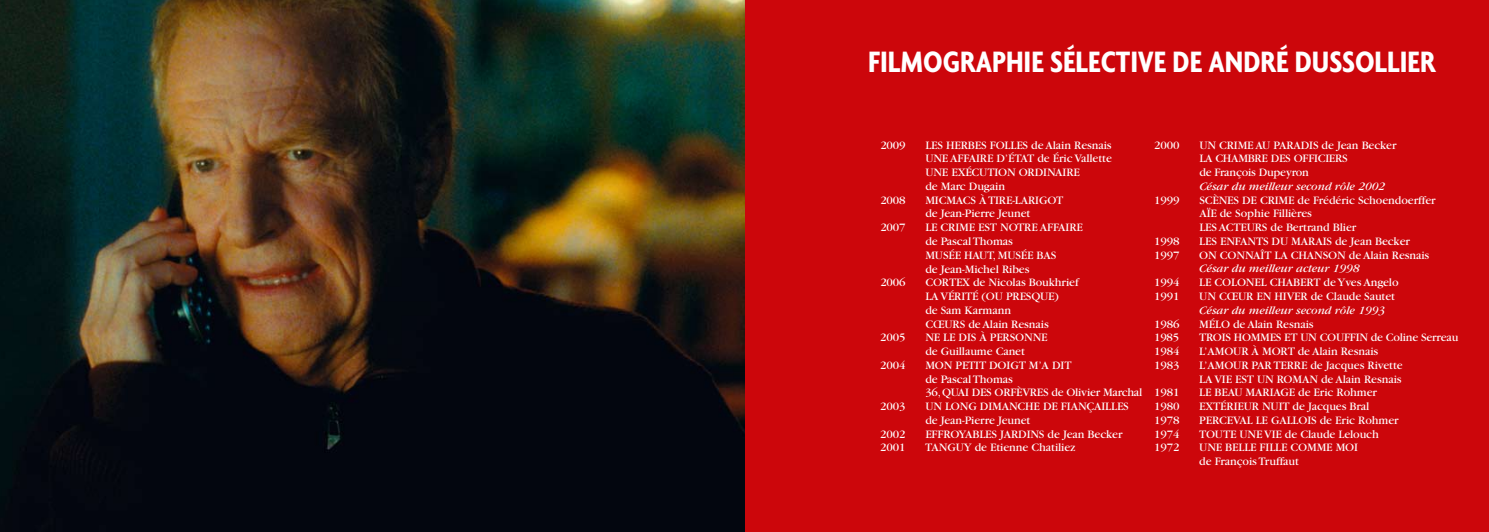
<style>
.page{position:relative;width:1489px;height:532px;background:#fff}
.page>*{position:absolute;margin:0;border:0;box-sizing:border-box;transform-origin:0 0}
.t1{font:700 condensed 31.88px "Agenda";color:#fff}
.t2{font:11.88px/13.8px "Garamond";color:#fff}
.t3{font:italic 11.88px "Garamond";color:#fff}
</style>
<div class="page">
<div style="left:0;top:0;width:1488px;height:531px;background:#cc060b"></div>
<img style="left:0;top:0;width:744px;height:531px">
<h1 class="t1" style="left:868px;top:43px;width:569px">FILMOGRAPHIE SÉLECTIVE DE ANDRÉ DUSSOLLIER</h1>
<p class="t2" style="left:880px;top:138px;width:27px">2009</p>
<p class="t2" style="left:925px;top:138px;width:188px">LES HERBES FOLLES de Alain Resnais<br>UNE AFFAIRE D’ÉTAT de Éric Vallette<br>UNE EXÉCUTION ORDINAIRE<br>de Marc Dugain</p>
<p class="t2" style="left:880px;top:193px;width:27px">2008</p>
<p class="t2" style="left:925px;top:193px;width:139px">MICMACS À TIRE-LARIGOT de Jean-Pierre Jeunet</p>
<p class="t2" style="left:880px;top:221px;width:27px">2007</p>
<p class="t2" style="left:925px;top:221px;width:159px">LE CRIME EST NOTRE AFFAIRE de Pascal Thomas<br>MUSÉE HAUT, MUSÉE BAS<br>de Jean-Michel Ribes</p>
<p class="t2" style="left:880px;top:276px;width:27px">2006</p>
<p class="t2" style="left:925px;top:276px;width:155px">CORTEX de Nicolas Boukhrief<br>LA VÉRITÉ (OU PRESQUE)<br>de Sam Karmann<br>CŒURS de Alain Resnais</p>
<p class="t2" style="left:880px;top:331px;width:27px">2005</p>
<p class="t2" style="left:925px;top:331px;width:124px">NE LE DIS À PERSONNE de Guillaume Canet</p>
<p class="t2" style="left:880px;top:358px;width:27px">2004</p>
<p class="t2" style="left:925px;top:358px;width:218px">MON PETIT DOIGT M’A DIT<br>de Pascal Thomas<br>36, QUAI DES ORFÈVRES de Olivier Marchal</p>
<p class="t2" style="left:880px;top:399px;width:27px">2003</p>
<p class="t2" style="left:925px;top:399px;width:205px">UN LONG DIMANCHE DE FIANÇAILLES de Jean-Pierre Jeunet</p>
<p class="t2" style="left:880px;top:427px;width:27px">2002</p>
<p class="t2" style="left:925px;top:427px;width:199px">EFFROYABLES JARDINS de Jean Becker</p>
<p class="t2" style="left:880px;top:441px;width:27px">2001</p>
<p class="t2" style="left:925px;top:441px;width:152px">TANGUY de Etienne Chatiliez</p>
<p class="t2" style="left:1154px;top:138px;width:27px">2000</p>
<p class="t2" style="left:1199px;top:138px;width:199px">UN CRIME AU PARADIS de Jean Becker<br>LA CHAMBRE DES OFFICIERS<br>de François Dupeyron</p>
<p class="t3" style="left:1199px;top:180px;width:187px">César du meilleur second rôle 2002</p>
<p class="t2" style="left:1154px;top:193px;width:27px">1999</p>
<p class="t2" style="left:1199px;top:193px;width:238px">SCÈNES DE CRIME de Frédéric Schoendoerffer<br>AÏE de Sophie Fillières<br>LES ACTEURS de Bertrand Blier</p>
<p class="t2" style="left:1154px;top:234px;width:27px">1998</p>
<p class="t2" style="left:1199px;top:234px;width:212px">LES ENFANTS DU MARAIS de Jean Becker</p>
<p class="t2" style="left:1154px;top:248px;width:27px">1997</p>
<p class="t2" style="left:1199px;top:248px;width:232px">ON CONNAÎT LA CHANSON de Alain Resnais</p>
<p class="t3" style="left:1199px;top:262px;width:162px">César du meilleur acteur 1998</p>
<p class="t2" style="left:1154px;top:276px;width:27px">1994</p>
<p class="t2" style="left:1199px;top:276px;width:201px">LE COLONEL CHABERT de Yves Angelo</p>
<p class="t2" style="left:1154px;top:289px;width:27px">1991</p>
<p class="t2" style="left:1199px;top:289px;width:197px">UN CŒUR EN HIVER de Claude Sautet</p>
<p class="t3" style="left:1199px;top:304px;width:187px">César du meilleur second rôle 1993</p>
<p class="t2" style="left:1154px;top:317px;width:27px">1986</p>
<p class="t2" style="left:1199px;top:317px;width:116px">MÉLO de Alain Resnais</p>
<p class="t2" style="left:1154px;top:331px;width:27px">1985</p>
<p class="t2" style="left:1199px;top:331px;width:260px">TROIS HOMMES ET UN COUFFIN de Coline Serreau</p>
<p class="t2" style="left:1154px;top:344px;width:27px">1984</p>
<p class="t2" style="left:1199px;top:344px;width:181px">L’AMOUR À MORT de Alain Resnais</p>
<p class="t2" style="left:1154px;top:358px;width:27px">1983</p>
<p class="t2" style="left:1199px;top:358px;width:205px">L’AMOUR PAR TERRE de Jacques Rivette<br>LA VIE EST UN ROMAN de Alain Resnais</p>
<p class="t2" style="left:1154px;top:386px;width:27px">1981</p>
<p class="t2" style="left:1199px;top:386px;width:179px">LE BEAU MARIAGE de Eric Rohmer</p>
<p class="t2" style="left:1154px;top:399px;width:27px">1980</p>
<p class="t2" style="left:1199px;top:399px;width:171px">EXTÉRIEUR NUIT de Jacques Bral</p>
<p class="t2" style="left:1154px;top:413px;width:27px">1978</p>
<p class="t2" style="left:1199px;top:413px;width:201px">PERCEVAL LE GALLOIS de Eric Rohmer</p>
<p class="t2" style="left:1154px;top:427px;width:27px">1974</p>
<p class="t2" style="left:1199px;top:427px;width:181px">TOUTE UNE VIE de Claude Lelouch</p>
<p class="t2" style="left:1154px;top:441px;width:27px">1972</p>
<p class="t2" style="left:1199px;top:441px;width:160px">UNE BELLE FILLE COMME MOI de François Truffaut</p>
</div>
